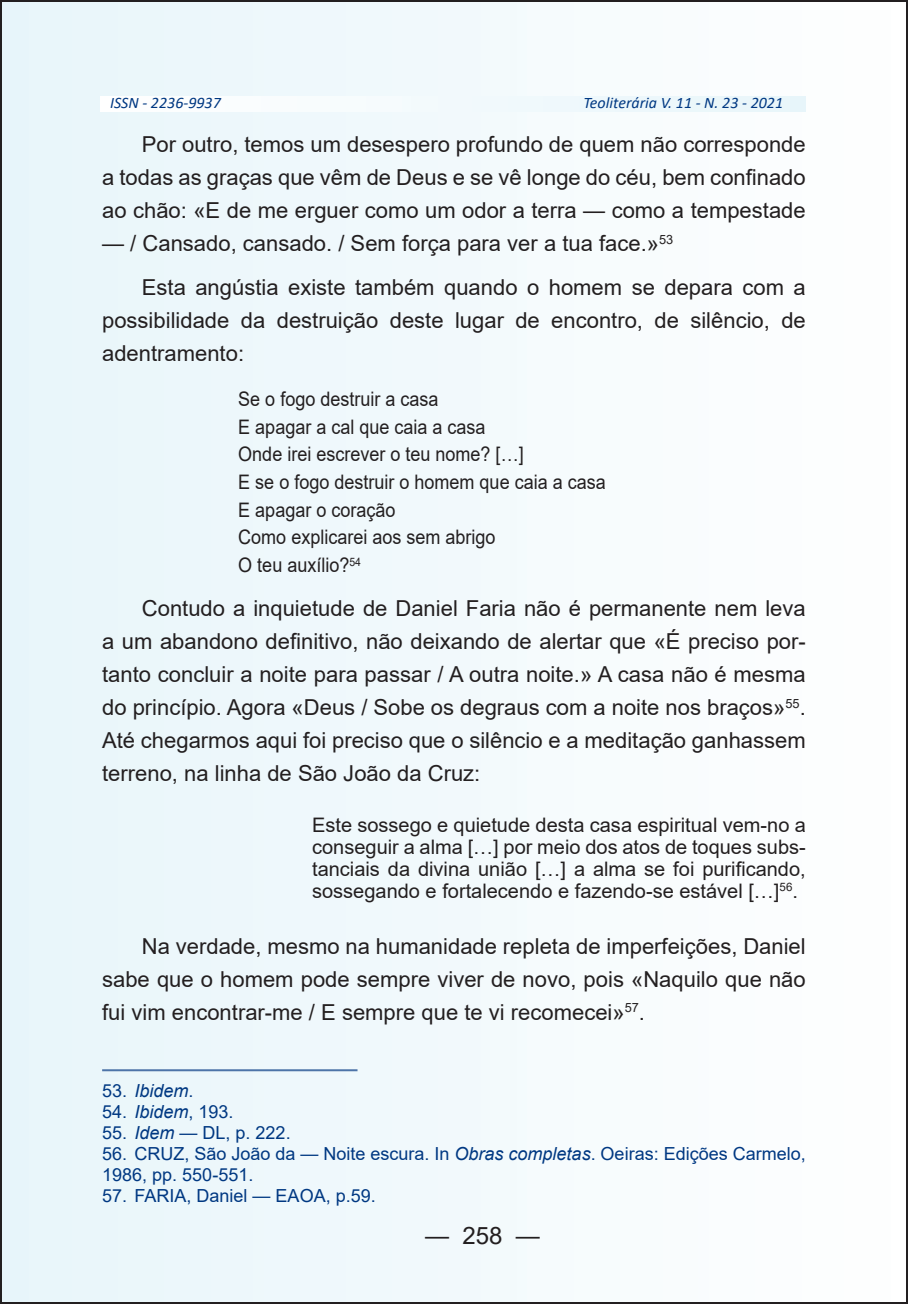
<style>
.page{position:relative;width:908px;height:1304px;background:#fff}
.page>*{position:absolute;margin:0;border:0;box-sizing:border-box;transform-origin:0 0}
.t1{font:24px "Arial";color:#231f20}
.t2{font:22px/33px "Arial";color:#231f20;text-align:justify}
.t3{font:20px/22px "Arial";color:#231f20;text-align:justify}
.t4{font:20px/27.6px "Arial";color:#231f20;scale:.9 1}
.t5{font:18px/21px "Arial";color:#003882}
.t6{font:italic 18px "Arial";color:#003882}
.t7{font:italic 16px "Calibri";color:#003882}
.s1{font-style:normal}
.s2{font-style:italic}
</style>
<div class="page">
<div style="left:1px;top:1px;width:905px;height:1302px;background:#f2f9fc"></div>
<hr style="left:102px;top:1069px;width:255px;height:2px;background:#4d74a8">
<p class="t7" style="left:110px;top:92px;width:112px">ISSN - 2236-9937</p>
<p class="t7" style="left:583px;top:92px;width:201px">Teoliterária V. 11 - N. 23 - 2021</p>
<p class="t2" style="left:102px;top:128px;width:704px;text-indent:40px">Por outro, temos um desespero profundo de quem não corresponde a todas as graças que vêm de Deus e se vê longe do céu, bem confinado ao chão: «E de me erguer como um odor a terra — como a tempestade</p>
<p class="t2" style="left:142px;top:221px;width:665px;line-height:44.4px;text-indent:-40px">— / Cansado, cansado. / Sem força para ver a tua face.»<sup>53<br></sup>Esta angústia existe também quando o homem se depara com a</p>
<p class="t2" style="left:102px;top:304px;width:705px">possibilidade da destruição deste lugar de encontro, de silêncio, de adentramento:</p>
<p class="t4" style="left:238px;top:385px;width:409px">Se o fogo destruir a casa<br>E apagar a cal que caia a casa<br>Onde irei escrever o teu nome? […]<br>E se o fogo destruir o homem que caia a casa<br>E apagar o coração<br>Como explicarei aos sem abrigo<br>O teu auxílio?<sup>54</sup></p>
<p class="t2" style="left:102px;top:592px;width:704px;text-indent:40px">Contudo a inquietude de Daniel Faria não é permanente nem leva a um abandono definitivo, não deixando de alertar que «É preciso por&shy;tanto concluir a noite para passar / A outra noite.» A casa não é mesma do princípio. Agora «Deus / Sobe os degraus com a noite nos braços»<sup>55</sup>.<br>Até chegarmos aqui foi preciso que o silêncio e a meditação ganhassem terreno, na linha de São João da Cruz:</p>
<p class="t3" style="left:312px;top:814px;width:495px">Este sossego e quietude desta casa espiritual vem-no a conseguir a alma […] por meio dos atos de toques subs&shy;tanciais da divina união […] a alma se foi purificando, sossegando e fortalecendo e fazendo-se estável […]<sup>56</sup>.</p>
<p class="t2" style="left:102px;top:929px;width:704px;text-indent:40px">Na verdade, mesmo na humanidade repleta de imperfeições, Daniel sabe que o homem pode sempre viver de novo, pois «Naquilo que não fui vim encontrar-me / E sempre que te vi recomecei»<sup>57</sup>.</p>
<p class="t6" style="left:102px;top:1079px;width:93px"><span class="s1">53.</span> Ibidem<span class="s1">.</span></p>
<p class="t5" style="left:102px;top:1101px;width:133px">54. <span class="s2">Ibidem</span>, 193.</p>
<p class="t5" style="left:102px;top:1122px;width:190px">55. <span class="s2">Idem</span> — DL, p. 222.</p>
<p class="t5" style="left:102px;top:1143px;width:704px">56. CRUZ, São João da — Noite escura. In <span class="s2">Obras completas</span>. Oeiras: Edições Carmelo,<br>1986, pp. 550-551.</p>
<p class="t5" style="left:102px;top:1185px;width:275px">57. FARIA, Daniel — EAOA, p.59.</p>
<p class="t1" style="left:425px;top:1218px;width:116px">— 258 —</p>
</div>
